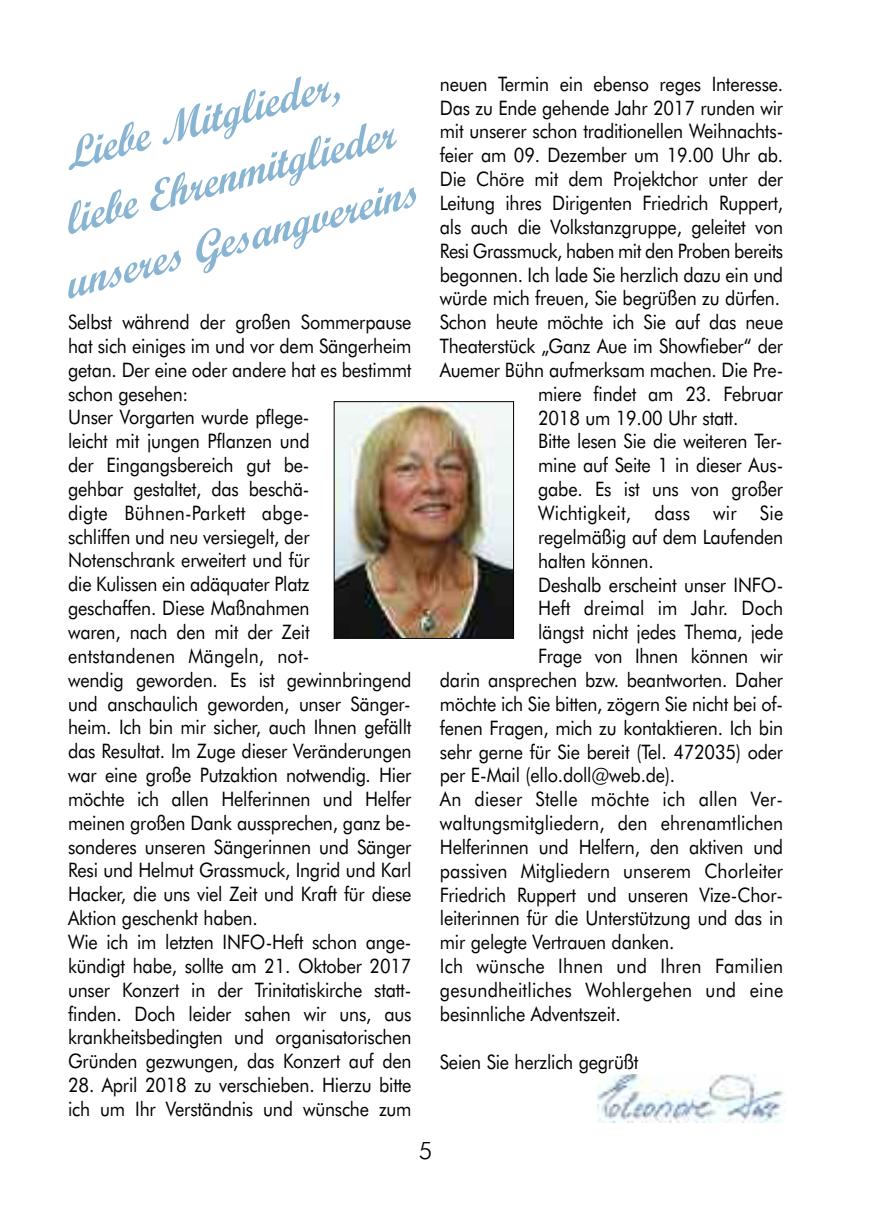
<style>
.page{position:relative;width:874px;height:1225px;background:#fff}
.page>*{position:absolute;margin:0;border:0;box-sizing:border-box;transform-origin:0 0}
.t1{font:italic 44px/62px "Script MT Bold";color:#89b5d2;text-align:center;scale:.95 1}
.t2{font:300 24px "Futura BT";color:#000}
.t3{font:20px/23.8px "Futura BT";letter-spacing:-.01em;color:#000;scale:.9 1}
.t4{font:20px "Futura BT";letter-spacing:.01em;color:#000;scale:.9 1}
</style>
<div class="page">
<img style="left:335px;top:403px;width:177px;height:234px">
<div style="left:333px;top:401px;width:181px;height:238px;border:1px solid #000"></div>
<img style="left:597px;top:1074px;width:187px;height:48px">
<h1 class="t1" style="left:24px;top:134px;width:384px;rotate:-15deg">Liebe Mitglieder, liebe Ehrenmitglieder unseres Gesangvereins</h1>
<p class="t3" style="left:68px;top:310px;width:383px">Selbst während der großen Sommerpause hat sich einiges im und vor dem Sängerheim getan. Der eine oder andere hat es bestimmt schon gesehen:<br>Unser Vorgarten wurde pflege-<br>leicht mit jungen Pflanzen und<br>der Eingangsbereich gut be-<br>gehbar gestaltet, das beschä-<br>digte Bühnen-Parkett abge-<br>schliffen und neu versiegelt, der Notenschrank erweitert und für<br>die Kulissen ein adäquater Platz<br>geschaffen. Diese Maßnahmen<br>waren, nach den mit der Zeit entstandenen Mängeln, not-<br>wendig geworden. Es ist gewinnbringend und anschaulich geworden, unser Sänger&shy;heim. Ich bin mir sicher, auch Ihnen gefällt das Resultat. Im Zuge dieser Veränderungen war eine große Putzaktion notwendig. Hier möchte ich allen Helferinnen und Helfer meinen großen Dank aussprechen, ganz be&shy;sonderes unseren Sängerinnen und Sänger Resi und Helmut Grassmuck, Ingrid und Karl Hacker, die uns viel Zeit und Kraft für diese Aktion geschenkt haben.<br>Wie ich im letzten INFO-Heft schon ange&shy;kündigt habe, sollte am 21. Oktober 2017 unser Konzert in der Trinitatiskirche statt&shy;finden. Doch leider sahen wir uns, aus krankheitsbedingten und organisatorischen Gründen gezwungen, das Konzert auf den</p>
<p class="t3" style="left:68px;top:1073px;width:383px">28. April 2018 zu verschieben. Hierzu bitte ich um Ihr Verständnis und wünsche zum</p>
<p class="t3" style="left:439px;top:72px;width:383px">neuen Termin ein ebenso reges Interesse.</p>
<p class="t3" style="left:439px;top:96px;width:383px">Das zu Ende gehende Jahr 2017 runden wir</p>
<p class="t3" style="left:439px;top:120px;width:383px">mit unserer schon traditionellen Weihnachts-</p>
<p class="t3" style="left:439px;top:143px;width:383px">feier am 09. Dezember um 19.00 Uhr ab.</p>
<p class="t3" style="left:439px;top:167px;width:383px">Die Chöre mit dem Projektchor unter der</p>
<p class="t3" style="left:439px;top:191px;width:383px">Leitung ihres Dirigenten Friedrich Ruppert,</p>
<p class="t3" style="left:439px;top:215px;width:383px">als auch die Volkstanzgruppe, geleitet von</p>
<p class="t3" style="left:439px;top:239px;width:383px">Resi Grassmuck, haben mit den Proben bereits</p>
<p class="t3" style="left:439px;top:263px;width:383px">begonnen. Ich lade Sie herzlich dazu ein und</p>
<p class="t3" style="left:439px;top:286px;width:379px">würde mich freuen, Sie begrüßen zu dürfen.</p>
<p class="t3" style="left:439px;top:310px;width:383px">Schon heute möchte ich Sie auf das neue</p>
<p class="t3" style="left:439px;top:334px;width:383px">Theaterstück „Ganz Aue im Showfieber“ der</p>
<p class="t3" style="left:439px;top:358px;width:383px">Auemer Bühn aufmerksam machen. Die Pre-</p>
<p class="t3" style="left:538px;top:382px;width:274px">miere findet am 23. Februar</p>
<p class="t3" style="left:538px;top:406px;width:224px">2018 um 19.00 Uhr statt.</p>
<p class="t3" style="left:538px;top:430px;width:273px">Bitte lesen Sie die weiteren Ter-</p>
<p class="t3" style="left:538px;top:453px;width:274px">mine auf Seite 1 in dieser Aus-</p>
<p class="t3" style="left:538px;top:477px;width:274px">gabe. Es ist uns von großer</p>
<p class="t4" style="left:538px;top:501px;width:274px">Wichtigkeit, dass wir Sie</p>
<p class="t3" style="left:538px;top:525px;width:274px">regelmäßig auf dem Laufenden</p>
<p class="t3" style="left:538px;top:549px;width:130px">halten können.</p>
<p class="t3" style="left:538px;top:573px;width:274px">Deshalb erscheint unser INFO-</p>
<p class="t3" style="left:538px;top:596px;width:274px">Heft dreimal im Jahr. Doch</p>
<p class="t3" style="left:538px;top:620px;width:274px">längst nicht jedes Thema, jede</p>
<p class="t3" style="left:538px;top:644px;width:274px">Frage von Ihnen können wir</p>
<p class="t3" style="left:439px;top:668px;width:383px">darin ansprechen bzw. beantworten. Daher</p>
<p class="t3" style="left:439px;top:692px;width:382px">möchte ich Sie bitten, zögern Sie nicht bei of-</p>
<p class="t3" style="left:439px;top:716px;width:383px">fenen Fragen, mich zu kontaktieren. Ich bin</p>
<p class="t3" style="left:439px;top:739px;width:383px">sehr gerne für Sie bereit (Tel. 472035) oder</p>
<p class="t3" style="left:439px;top:763px;width:263px">per E-Mail (ello.doll@web.de).</p>
<p class="t4" style="left:439px;top:787px;width:382px">An dieser Stelle möchte ich allen Ver-</p>
<p class="t3" style="left:439px;top:811px;width:383px">waltungsmitgliedern, den ehrenamtlichen</p>
<p class="t3" style="left:439px;top:835px;width:383px">Helferinnen und Helfern, den aktiven und</p>
<p class="t3" style="left:439px;top:859px;width:383px">passiven Mitgliedern unserem Chorleiter</p>
<p class="t3" style="left:439px;top:882px;width:382px">Friedrich Ruppert und unseren Vize-Chor-</p>
<p class="t3" style="left:439px;top:906px;width:383px">leiterinnen für die Unterstützung und das in</p>
<p class="t3" style="left:439px;top:930px;width:262px">mir gelegte Vertrauen danken.</p>
<p class="t4" style="left:439px;top:954px;width:383px">Ich wünsche Ihnen und Ihren Familien</p>
<p class="t4" style="left:439px;top:978px;width:383px">gesundheitliches Wohlergehen und eine</p>
<p class="t3" style="left:439px;top:1002px;width:202px">besinnliche Adventszeit.</p>
<p class="t3" style="left:439px;top:1049px;width:222px">Seien Sie herzlich gegrüßt</p>
<p class="t2" style="left:418px;top:1136px;width:15px">5</p>
</div>
